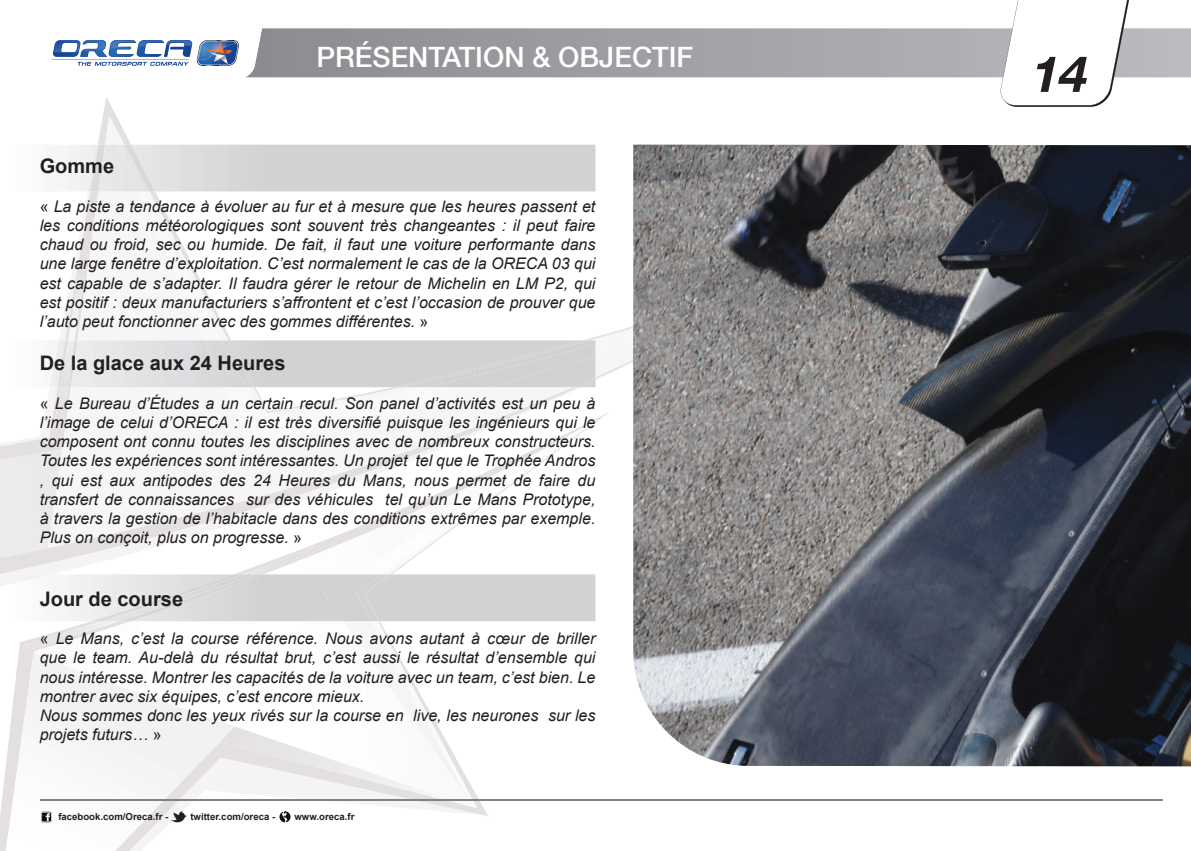
<style>
.page{position:relative;width:1191px;height:851px;background:#fff}
.page>*{position:absolute;margin:0;border:0;box-sizing:border-box;transform-origin:0 0}
.t1{font:italic 700 50px "Helvetica Neue";color:#231f20}
.t2{font:500 28px "Helvetica Neue";color:#fff}
.t3{font:700 20px "Arial";color:#231f20}
.t4{font:italic 16px/19.2px "Arial";color:#231f20;text-align:justify}
.t5{font:700 9.6px "Arial";color:#231f20}
.s1{font-style:normal}
</style>
<div class="page">
<svg style="left:6px;top:671px;width:180px;height:179px"></svg>
<svg style="left:34px;top:574px;width:564px;height:233px"></svg>
<svg style="left:343px;top:671px;width:211px;height:125px"></svg>
<img style="left:113px;top:131px;width:635px;height:292px">
<img style="left:633px;top:145px;width:558px;height:621px">
<svg style="left:58px;top:145px;width:537px;height:46px;background:#d6d7d9"></svg>
<img style="left:119px;top:145px;width:25px;height:46px">
<svg style="left:0;top:253px;width:595px;height:418px"></svg>
<div style="left:204px;top:340px;width:391px;height:47px;background:#d1d2d4"></div>
<img style="left:60px;top:340px;width:14px;height:47px">
<svg style="left:262px;top:28px;width:929px;height:49px;background:#a0a1a4"></svg>
<svg style="left:999px;top:0;width:135px;height:107px"></svg>
<svg style="left:51px;top:30px;width:211px;height:48px"></svg>
<img style="left:138px;top:41px;width:25px;height:5px">
<img style="left:110px;top:41px;width:25px;height:8px">
<img style="left:167px;top:41px;width:25px;height:5px">
<img style="left:54px;top:42px;width:26px;height:10px">
<svg style="left:171px;top:811px;width:16px;height:12px"></svg>
<svg style="left:219px;top:726px;width:258px;height:96px"></svg>
<svg style="left:41px;top:811px;width:11px;height:11px"></svg>
<hr style="left:40px;top:799px;width:1122px;height:1px;background:#808285">
<h2 class="t2" style="left:316px;top:40px;width:378px">PRÉSENTATION &amp; OBJECTIF</h2>
<p class="t3" style="left:40px;top:153px;width:76px">Gomme</p>
<p class="t4" style="left:40px;top:197px;width:557px"><span class="s1">«</span> La piste a tendance à évoluer au fur et à mesure que les heures passent et les conditions météorologiques sont souvent très changeantes : il peut faire chaud ou froid, sec ou humide. De fait, il faut une voiture performante dans une large fenêtre d’exploitation. C’est normalement le cas de la ORECA 03 qui est capable de s’adapter. Il faudra gérer le retour de Michelin en LM P2, qui est positif : deux manufacturiers s’affrontent et c’est l’occasion de prouver que l’auto peut fonctionner avec des gommes différentes. <span class="s1">»</span></p>
<p class="t3" style="left:40px;top:350px;width:247px">De la glace aux 24 Heures</p>
<p class="t4" style="left:40px;top:394px;width:557px"><span class="s1">«</span> Le Bureau d’Études a un certain recul. Son panel d’activités est un peu à l’image de celui d’ORECA : il est très diversifié puisque les ingénieurs qui le composent ont connu toutes les disciplines avec de nombreux constructeurs.<br>Toutes les expériences sont intéressantes. Un projet tel que le Trophée Andros , qui est aux antipodes des 24 Heures du Mans, nous permet de faire du transfert de connaissances sur des véhicules tel qu’un Le Mans Prototype, à travers la gestion de l’habitacle dans des conditions extrêmes par exemple.<br>Plus on conçoit, plus on progresse. <span class="s1">»</span></p>
<p class="t3" style="left:40px;top:585px;width:145px">Jour de course</p>
<p class="t4" style="left:40px;top:629px;width:557px;text-align:left"><span class="s1">«</span> Le Mans, c’est la course référence. Nous avons autant à cœur de briller que le team. Au-delà du résultat brut, c’est aussi le résultat d’ensemble qui nous intéresse. Montrer les capacités de la voiture avec un team, c’est bien. Le montrer avec six équipes, c’est encore mieux.<br>Nous sommes donc les yeux rivés sur la course en live, les neurones sur les projets futurs… <span class="s1">»</span></p>
<p class="t5" style="left:58px;top:810px;width:111px">facebook.com/Oreca.fr -</p>
<p class="t5" style="left:190px;top:810px;width:86px">twitter.com/oreca -</p>
<p class="t5" style="left:294px;top:810px;width:61px">www.oreca.fr</p>
<h1 class="t1" style="left:1032px;top:43px;width:57px">14</h1>
</div>
